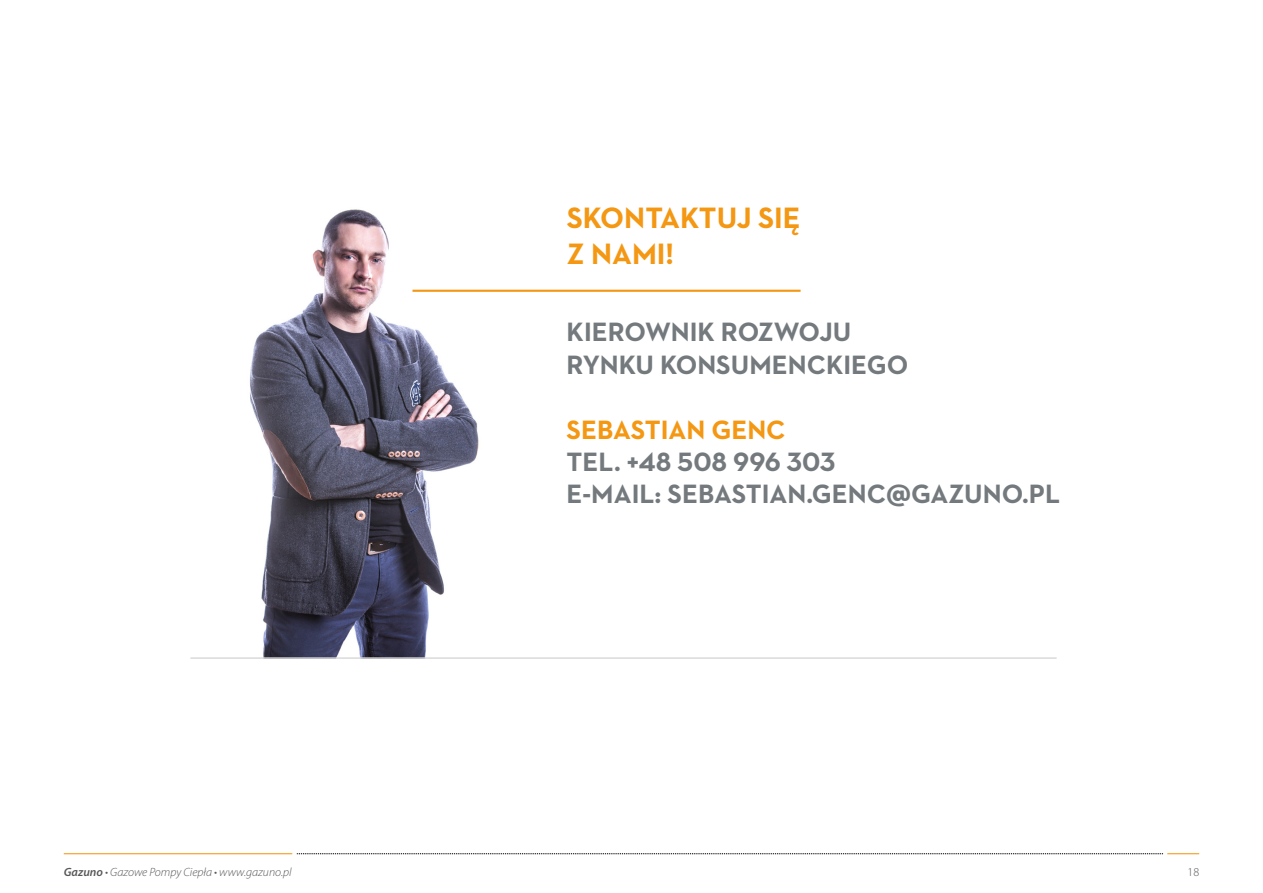
<style>
.page{position:relative;width:1263px;height:893px;background:#fff}
.page>*{position:absolute;margin:0;border:0;box-sizing:border-box;transform-origin:0 0}
.t1{font:700 30px/36px "Neutraface 2 Text";color:#f49712}
.t2{font:700 27px/32.4px "Neutraface 2 Text";color:#73797c}
.t3{font:700 27px "Neutraface 2 Text";color:#f49712}
.t4{font:italic 300 12px "Myriad Pro";color:#575756}
.t5{font:300 12px "Myriad Pro";color:#575756}
.s1{font-weight:600}
</style>
<div class="page">
<hr style="left:64px;top:853px;width:228px;height:1px;background:#f49712">
<svg style="left:297px;top:853px;width:866px;height:1px"></svg>
<hr style="left:1167px;top:853px;width:32px;height:1px;background:#f49712">
<img style="left:250px;top:209px;width:264px;height:448px">
<hr style="left:190px;top:657px;width:867px;height:2px;background:#dadada">
<hr style="left:412px;top:290px;width:389px;height:2px;background:#f49712">
<p class="t1" style="left:567px;top:200px;width:235px">SKONTAKTUJ SIĘ<br>Z NAMI!</p>
<p class="t2" style="left:567px;top:316px;width:343px">KIEROWNIK ROZWOJU<br>RYNKU KONSUMENCKIEGO</p>
<p class="t3" style="left:567px;top:412px;width:220px">SEBASTIAN GENC</p>
<p class="t2" style="left:567px;top:445px;width:495px">TEL. +48 508 996 303<br>E-MAIL: SEBASTIAN.GENC@GAZUNO.PL</p>
<p class="t4" style="left:64px;top:866px;width:229px"><span class="s1">Gazuno</span> • Gazowe Pompy Ciepła • www.gazuno.pl</p>
<p class="t5" style="left:1187px;top:866px;width:13px">18</p>
</div>
